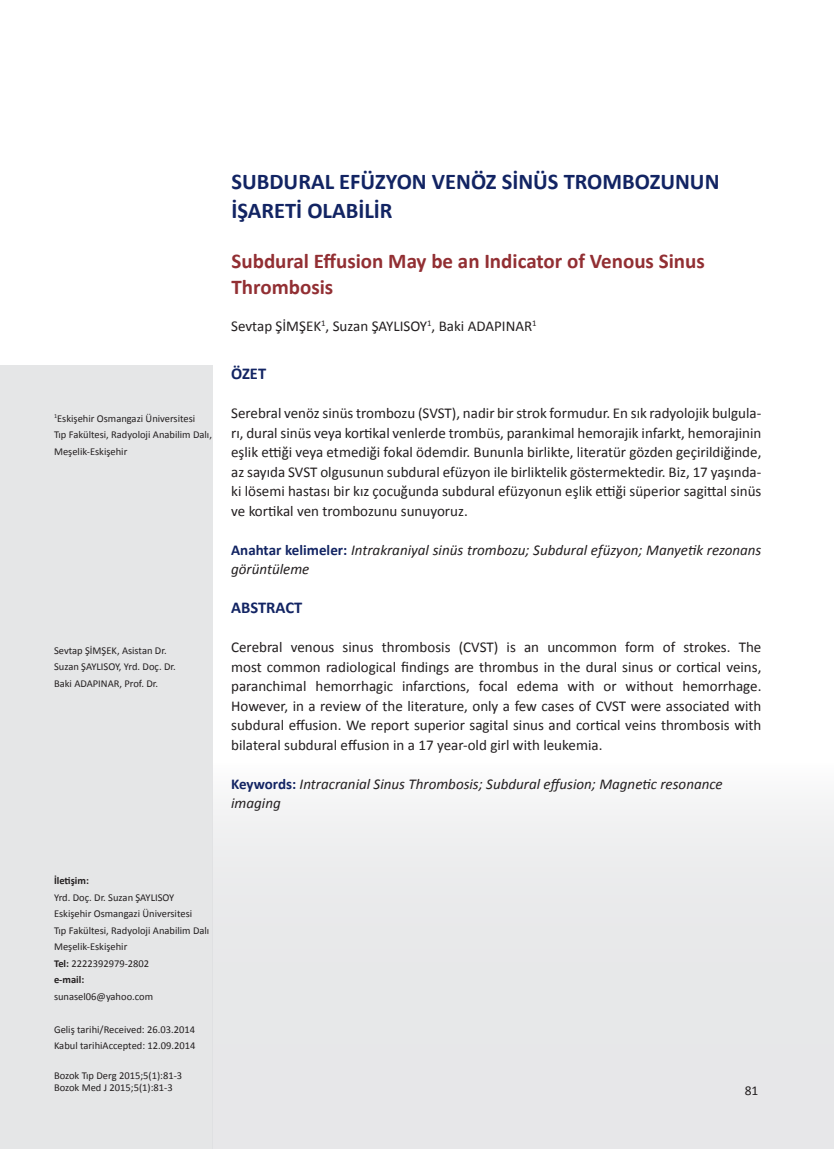
<style>
.page{position:relative;width:834px;height:1149px;background:#fff}
.page>*{position:absolute;margin:0;border:0;box-sizing:border-box;transform-origin:0 0}
.t1{font:700 22.5px/28.8px "Calibri";color:#122463}
.t2{font:700 21px/25.2px "Calibri";color:#922f33}
.t3{font:700 16.5px "Calibri";color:#122463}
.t4{font:15px/19.5px "Calibri";color:#231f20;text-align:justify}
.t5{font:italic 15px/19.5px "Calibri";color:#231f20}
.t6{font:13.5px "Calibri";color:#231f20}
.t7{font:10.5px/16.5px "Calibri";color:#231f20}
.t8{font:700 10.5px "Calibri";color:#231f20}
.s1{font-weight:700;font-style:normal;color:#122463}
.s2{font-weight:700}
</style>
<div class="page">
<div style="left:213px;top:763px;width:620px;height:385px;background:linear-gradient(to bottom,#f3f4f4,#e3e3e5)"></div>
<div style="left:0;top:365px;width:213px;height:783px;background:#e5e6e7"></div>
<p class="t7" style="left:54px;top:409px;width:143px"><sup>1</sup>Eskişehir Osmangazi Üniversitesi</p>
<p class="t7" style="left:54px;top:426px;width:159px">Tıp Fakültesi, Radyoloji Anabilim Dalı,</p>
<p class="t7" style="left:54px;top:442px;width:75px">Meşelik-Eskişehir</p>
<p class="t7" style="left:54px;top:641px;width:114px">Sevtap ŞİMŞEK, Asistan Dr.</p>
<p class="t7" style="left:54px;top:657px;width:123px">Suzan ŞAYLISOY, Yrd. Doç. Dr.</p>
<p class="t7" style="left:54px;top:674px;width:106px">Baki ADAPINAR, Prof. Dr.</p>
<p class="t1" style="left:231px;top:166px;width:489px">SUBDURAL EFÜZYON VENÖZ SİNÜS TROMBOZUNUN<br>İŞARETİ OLABİLİR</p>
<p class="t2" style="left:231px;top:248px;width:474px">Subdural Effusion May be an Indicator of Venous Sinus<br>Thrombosis</p>
<p class="t4" style="left:231px;top:316px;width:307px">Sevtap ŞİMŞEK<sup>1</sup>, Suzan ŞAYLISOY<sup>1</sup>, Baki ADAPINAR<sup>1</sup></p>
<p class="t3" style="left:231px;top:363px;width:36px">ÖZET</p>
<p class="t4" style="left:231px;top:402px;width:531px">Serebral venöz sinüs trombozu (SVST), nadir bir strok formudur. En sık radyolojik bulgula&shy;rı, dural sinüs veya kortikal venlerde trombüs, parankimal hemorajik infarkt, hemorajinin eşlik ettiği veya etmediği fokal ödemdir. Bununla birlikte, literatür gözden geçirildiğinde, az sayıda SVST olgusunun subdural efüzyon ile birliktelik göstermektedir. Biz, 17 yaşında&shy;ki lösemi hastası bir kız çocuğunda subdural efüzyonun eşlik ettiği süperior sagittal sinüs ve kortikal ven trombozunu sunuyoruz.</p>
<p class="t5" style="left:231px;top:539px;width:531px"><span class="s1">Anahtar kelimeler:</span> Intrakraniyal sinüs trombozu; Subdural efüzyon; Manyetik rezonans görüntüleme</p>
<p class="t3" style="left:231px;top:597px;width:73px">ABSTRACT</p>
<p class="t4" style="left:231px;top:636px;width:531px">Cerebral venous sinus thrombosis (CVST) is an uncommon form of strokes. The most common radiological findings are thrombus in the dural sinus or cortical veins, paranchimal hemorrhagic infarctions, focal edema with or without hemorrhage.<br>However, in a review of the literature, only a few cases of CVST were associated with subdural effusion. We report superior sagital sinus and cortical veins thrombosis with bilateral subdural effusion in a 17 year-old girl with leukemia.</p>
<p class="t5" style="left:231px;top:773px;width:493px"><span class="s1">Keywords:</span> Intracranial Sinus Thrombosis; Subdural effusion; Magnetic resonance imaging</p>
<p class="t8" style="left:54px;top:874px;width:36px">İletişim:</p>
<p class="t7" style="left:54px;top:888px;width:122px">Yrd. Doç. Dr. Suzan ŞAYLISOY</p>
<p class="t7" style="left:54px;top:904px;width:140px">Eskişehir Osmangazi Üniversitesi</p>
<p class="t7" style="left:54px;top:921px;width:157px">Tıp Fakültesi, Radyoloji Anabilim Dalı<br>Meşelik-Eskişehir</p>
<p class="t7" style="left:54px;top:954px;width:97px"><span class="s2">Tel:</span> 2222392979-2802</p>
<p class="t8" style="left:54px;top:973px;width:32px">e-mail:</p>
<p class="t7" style="left:54px;top:987px;width:101px">sunasel06@yahoo.com</p>
<p class="t7" style="left:54px;top:1020px;width:143px">Geliş tarihi/Received: 26.03.2014<br>Kabul tarihiAccepted: 12.09.2014</p>
<p class="t7" style="left:54px;top:1065px;width:130px">Bozok Tıp Derg 2015;5(1):81-3</p>
<p class="t7" style="left:54px;top:1078px;width:120px">Bozok Med J 2015;5(1):81-3</p>
<p class="t6" style="left:744px;top:1081px;width:15px">81</p>
</div>
